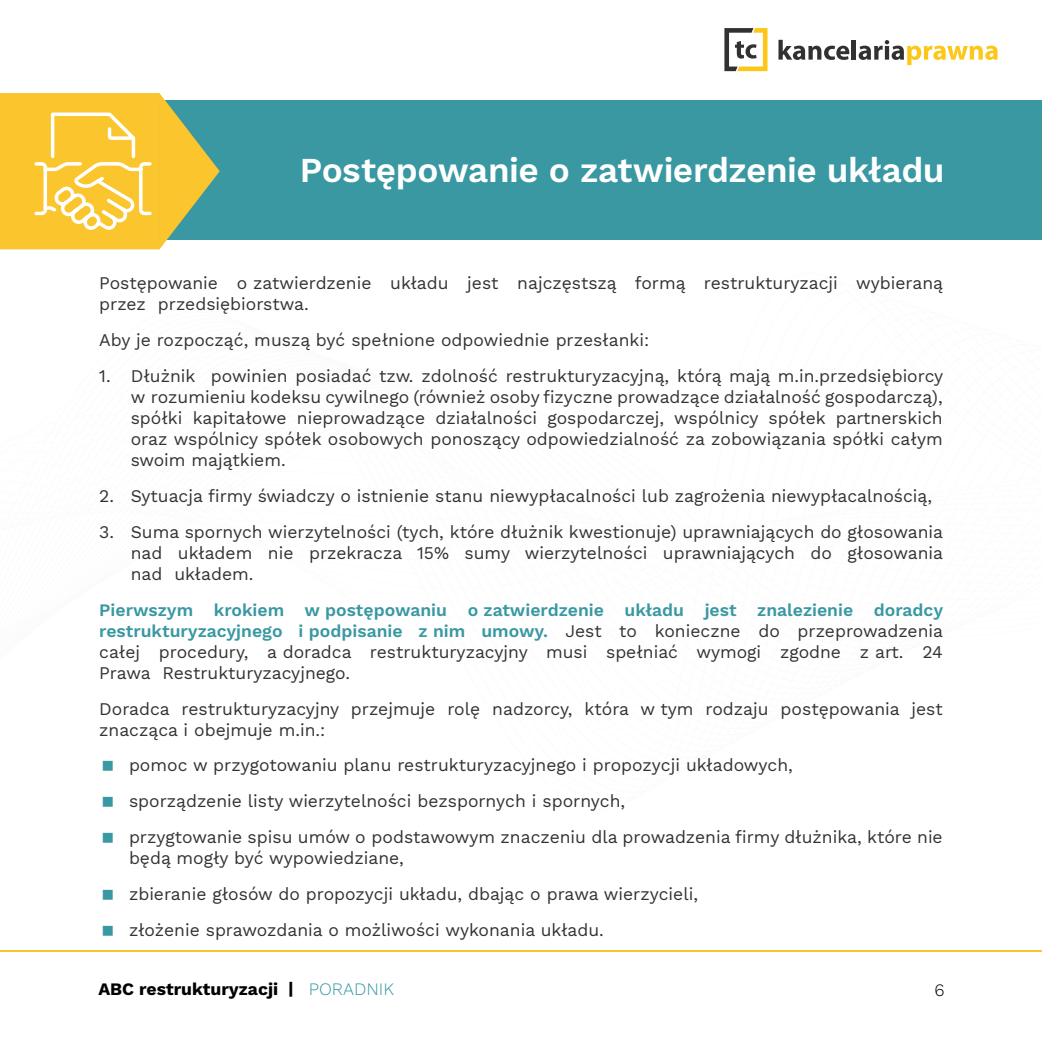
<style>
.page{position:relative;width:1042px;height:1042px;background:#fff}
.page>*{position:absolute;margin:0;border:0;box-sizing:border-box;transform-origin:0 0}
.t1{font:600 35px "Work Sans";letter-spacing:-.015em;color:#fff}
.t2{font:17.5px/21px "Work Sans";color:#333131}
.t3{font:700 17.5px "Work Sans";color:#000}
.t4{font:300 17.5px "Work Sans";color:#000}
.s1{font-weight:600;color:#3998a2}
.s2{font-weight:300;color:#3998a2}
</style>
<div class="page">
<hr style="left:0;top:950px;width:1042px;height:1px;background:#fac52d">
<svg style="left:778px;top:40px;width:71px;height:20px"></svg>
<hr style="left:852px;top:40px;width:4px;height:20px;background:#323130">
<svg style="left:724px;top:28px;width:43px;height:43px"></svg>
<svg style="left:858px;top:40px;width:140px;height:25px"></svg>
<div style="left:0;top:100px;width:1042px;height:139px;background:#3998a2"></div>
<svg style="left:0;top:93px;width:220px;height:156px;background:#e6c64f"></svg>
<h1 class="t1" style="left:300px;top:150px;width:646px">Postępowanie o zatwierdzenie układu</h1>
<p class="t2" style="left:99px;top:272px;width:845px">Postępowanie o zatwierdzenie układu jest najczęstszą formą restrukturyzacji wybieraną przez przedsiębiorstwa.</p>
<p class="t2" style="left:99px;top:329px;width:551px">Aby je rozpocząć, muszą być spełnione odpowiednie przesłanki:</p>
<p class="t2" style="left:131px;top:365px;width:814px;text-align:justify;text-indent:-32px">1. Dłużnik powinien posiadać tzw. zdolność restrukturyzacyjną, którą mają m.in.przedsiębiorcy w rozumieniu kodeksu cywilnego (również osoby fizyczne prowadzące działalność gospodarczą), spółki kapitałowe nieprowadzące działalności gospodarczej, wspólnicy spółek partnerskich oraz wspólnicy spółek osobowych ponoszący odpowiedzialność za zobowiązania spółki całym swoim majątkiem.</p>
<p class="t2" style="left:99px;top:485px;width:834px">2. Sytuacja firmy świadczy o istnienie stanu niewypłacalności lub zagrożenia niewypłacalnością,</p>
<p class="t2" style="left:131px;top:520px;width:814px;text-align:justify;text-indent:-32px">3. Suma spornych wierzytelności (tych, które dłużnik kwestionuje) uprawniających do głosowania nad układem nie przekracza 15% sumy wierzytelności uprawniających do głosowania nad układem.</p>
<p class="t2" style="left:99px;top:598px;width:845px;text-align:justify"><span class="s1">Pierwszym krokiem w postępowaniu o zatwierdzenie układu jest znalezienie doradcy restrukturyzacyjnego i podpisanie z nim umowy.</span> Jest to konieczne do przeprowadzenia całej procedury, a doradca restrukturyzacyjny musi spełniać wymogi zgodne z art. 24<br>Prawa Restrukturyzacyjnego.</p>
<p class="t2" style="left:99px;top:697px;width:845px">Doradca restrukturyzacyjny przejmuje rolę nadzorcy, która w tym rodzaju postępowania jest znacząca i obejmuje m.in.:</p>
<p class="t2" style="left:129px;top:747px;width:815px;line-height:35.9px">pomoc w przygotowaniu planu restrukturyzacyjnego i propozycji układowych,<br>sporządzenie listy wierzytelności bezspornych i spornych,<br>przygtowanie spisu umów o podstawowym znaczeniu dla prowadzenia firmy dłużnika, które nie</p>
<p class="t2" style="left:129px;top:839px;width:570px;line-height:35.9px">będą mogły być wypowiedziane,<br>zbieranie głosów do propozycji układu, dbając o prawa wierzycieli, złożenie sprawozdania o możliwości wykonania układu.</p>
<p class="t3" style="left:98px;top:979px;width:297px">ABC restrukturyzacji | <span class="s2">PORADNIK</span></p>
<p class="t4" style="left:934px;top:979px;width:12px">6</p>
</div>
